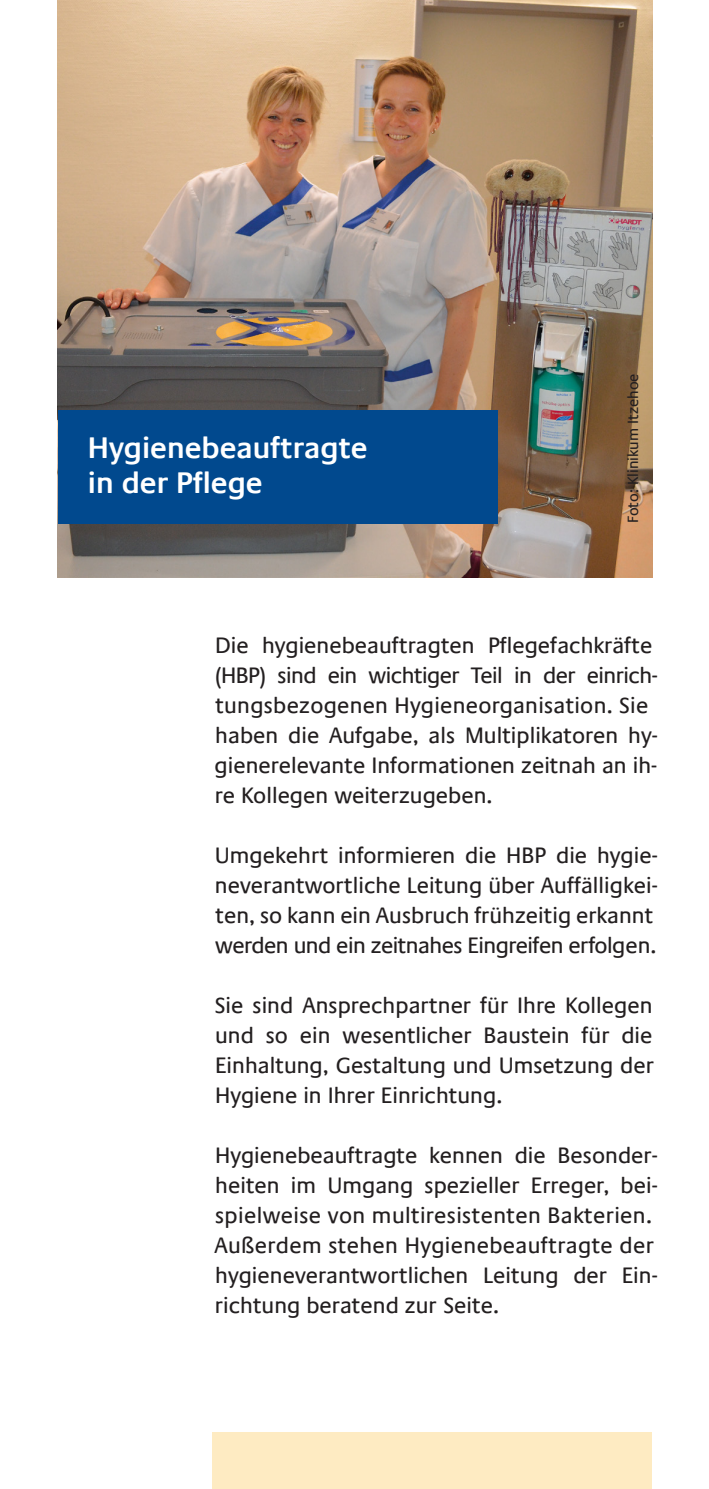
<style>
.page{position:relative;width:709px;height:1489px;background:#fff}
.page>*{position:absolute;margin:0;border:0;box-sizing:border-box;transform-origin:0 0}
.t1{font:600 30px/35px "Praxis Com";color:#fff}
.t2{font:22.5px/30px "Praxis Com";color:#231f20}
._06_Rückseite_Text_7{font:15px "Praxis Com";color:#231f20}
</style>
<div class="page">
<img style="left:58px;top:0;width:594px;height:577px">
<div style="left:58px;top:410px;width:439px;height:113px;background:#01498e"></div>
<div style="left:213px;top:1431px;width:439px;height:57px;background:#feebc2"></div>
<p class="t1" style="left:88px;top:430px;width:281px">Hygienebeauftragte in der Pflege</p>
<p class="_06_Rückseite_Text_7" style="left:624px;top:523px;width:151px;rotate:-90deg">Foto: Klinikum Itzehoe</p>
<p class="t2" style="left:215px;top:630px;width:444px">Die hygienebeauftragten Pflegefachkräfte (HBP) sind ein wichtiger Teil in der einrich&shy;tungsbezogenen Hygieneorganisation. Sie</p>
<p class="t2" style="left:215px;top:720px;width:444px">haben die Aufgabe, als Multiplikatoren hy&shy;gienerelevante Informationen zeitnah an ih-</p>
<p class="t2" style="left:215px;top:780px;width:279px">re Kollegen weiterzugeben.</p>
<p class="t2" style="left:215px;top:840px;width:444px">Umgekehrt informieren die HBP die hygie&shy;neverantwortliche Leitung über Auffälligkei&shy;ten, so kann ein Ausbruch frühzeitig erkannt werden und ein zeitnahes Eingreifen erfolgen.</p>
<p class="t2" style="left:215px;top:990px;width:440px;text-align:justify">Sie sind Ansprechpartner für Ihre Kollegen und so ein wesentlicher Baustein für die Einhaltung, Gestaltung und Umsetzung der Hygiene in Ihrer Einrichtung.</p>
<p class="t2" style="left:215px;top:1140px;width:444px;text-align:justify">Hygienebeauftragte kennen die Besonder&shy;heiten im Umgang spezieller Erreger, bei&shy;spielweise von multiresistenten Bakterien.</p>
<p class="t2" style="left:214px;top:1230px;width:441px">Außerdem stehen Hygienebeauftragte der</p>
<p class="t2" style="left:215px;top:1260px;width:444px">hygieneverantwortlichen Leitung der Ein&shy;richtung beratend zur Seite.</p>
</div>
